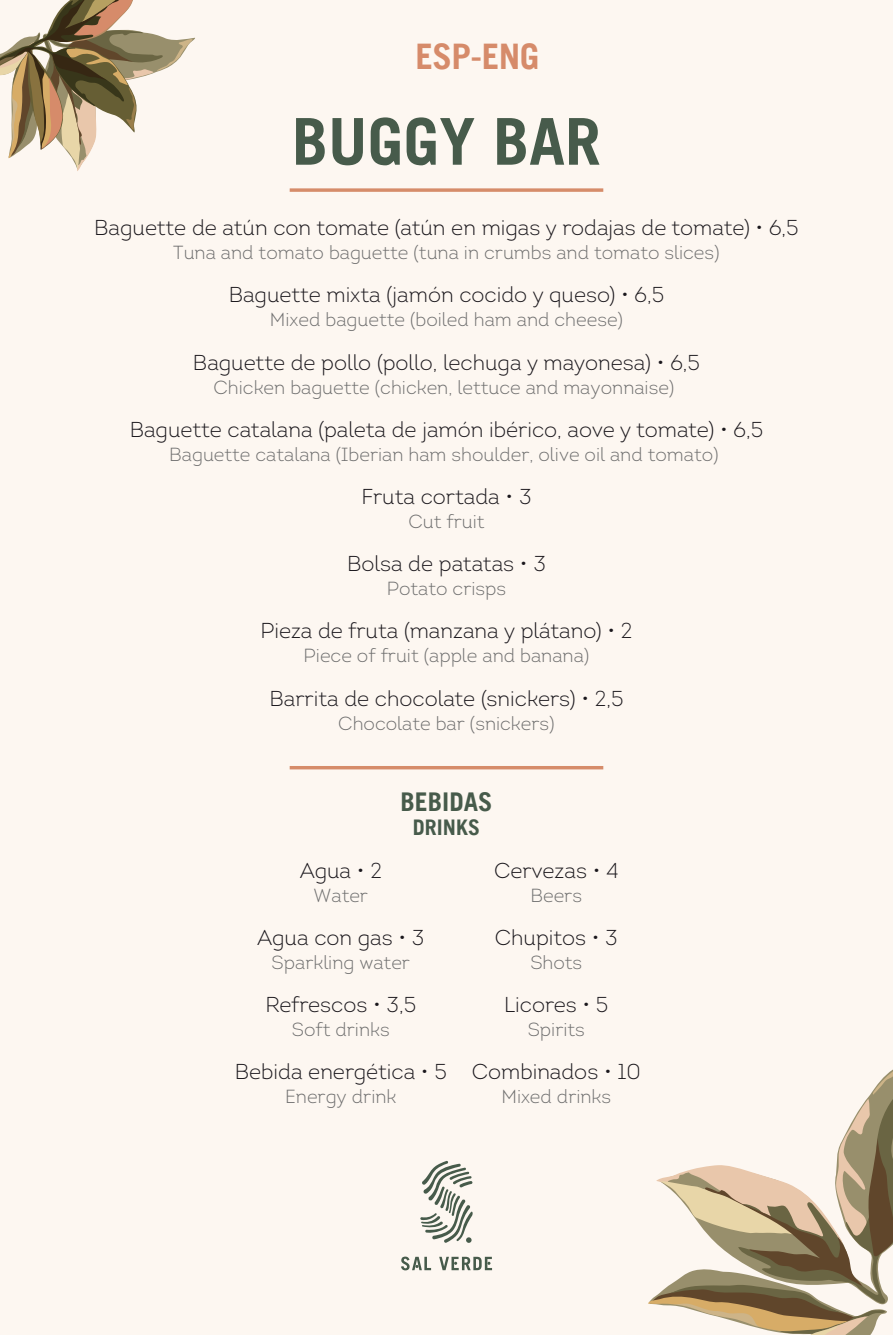
<style>
.page{position:relative;width:893px;height:1335px;background:#fdf7f1}
.page>*{position:absolute;margin:0;border:0;box-sizing:border-box;transform-origin:0 0}
.t1{font:700 64.65px "Trade Gothic LT";color:#475b4b}
.t2{font:700 35.25px "Trade Gothic LT";letter-spacing:-.015em;color:#d68b6a}
.t3{font:700 25.8px "Trade Gothic LT";color:#475b4b}
.t4{font:300 21.6px "Intro";color:#1a171c}
.t5{font:700 21.6px "Trade Gothic LT";color:#475b4b}
.t6{font:300 18.9px "Intro";color:#6d6d6d}
</style>
<div class="page">
<svg style="left:420px;top:1161px;width:53px;height:82px"></svg>
<svg style="left:401px;top:1256px;width:30px;height:14px"></svg>
<svg style="left:439px;top:1257px;width:53px;height:13px"></svg>
<svg style="left:290px;top:188px;width:313px;height:4px"></svg>
<hr style="left:290px;top:766px;width:313px;height:3px;background:#d68c6a">
<svg style="left:648px;top:1069px;width:245px;height:266px"></svg>
<svg style="left:0;top:0;width:195px;height:171px"></svg>
<h2 class="t2" style="left:415px;top:35px;width:126px">ESP-ENG</h2>
<h1 class="t1" style="left:292px;top:102px;width:310px">BUGGY BAR</h1>
<p class="t4" style="left:94px;top:214px;width:706px">Baguette de atún con tomate (atún en migas y rodajas de tomate) • 6,5</p>
<p class="t6" style="left:173px;top:241px;width:548px">Tuna and tomato baguette (tuna in crumbs and tomato slices)</p>
<p class="t4" style="left:229px;top:281px;width:437px">Baguette mixta (jamón cocido y queso) • 6,5</p>
<p class="t6" style="left:270px;top:308px;width:355px">Mixed baguette (boiled ham and cheese)</p>
<p class="t4" style="left:193px;top:349px;width:508px">Baguette de pollo (pollo, lechuga y mayonesa) • 6,5</p>
<p class="t6" style="left:214px;top:375px;width:462px">Chicken baguette (chicken, lettuce and mayonnaise)</p>
<p class="t4" style="left:130px;top:416px;width:635px">Baguette catalana (paleta de jamón ibérico, aove y tomate) • 6,5</p>
<p class="t6" style="left:169px;top:442px;width:551px">Baguette catalana (Iberian ham shoulder, olive oil and tomato)</p>
<p class="t4" style="left:361px;top:483px;width:172px">Fruta cortada • 3</p>
<p class="t6" style="left:408px;top:510px;width:78px">Cut fruit</p>
<p class="t4" style="left:347px;top:550px;width:200px">Bolsa de patatas • 3</p>
<p class="t6" style="left:387px;top:577px;width:121px">Potato crisps</p>
<p class="t4" style="left:260px;top:617px;width:374px">Pieza de fruta (manzana y plátano) • 2</p>
<p class="t6" style="left:304px;top:644px;width:287px">Piece of fruit (apple and banana)</p>
<p class="t4" style="left:269px;top:684px;width:356px">Barrita de chocolate (snickers) • 2,5</p>
<p class="t6" style="left:338px;top:711px;width:218px">Chocolate bar (snickers)</p>
<p class="t3" style="left:400px;top:786px;width:93px">BEBIDAS</p>
<p class="t5" style="left:413px;top:814px;width:69px">DRINKS</p>
<p class="t4" style="left:300px;top:857px;width:84px">Agua • 2</p>
<p class="t6" style="left:314px;top:883px;width:56px">Water</p>
<p class="t4" style="left:257px;top:924px;width:169px">Agua con gas • 3</p>
<p class="t6" style="left:272px;top:951px;width:140px">Sparkling water</p>
<p class="t4" style="left:265px;top:991px;width:152px">Refrescos • 3,5</p>
<p class="t6" style="left:292px;top:1018px;width:99px">Soft drinks</p>
<p class="t4" style="left:235px;top:1058px;width:214px">Bebida energética • 5</p>
<p class="t6" style="left:285px;top:1085px;width:113px">Energy drink</p>
<p class="t4" style="left:494px;top:857px;width:126px">Cervezas • 4</p>
<p class="t6" style="left:530px;top:883px;width:53px">Beers</p>
<p class="t4" style="left:495px;top:924px;width:124px">Chupitos • 3</p>
<p class="t6" style="left:530px;top:951px;width:53px">Shots</p>
<p class="t4" style="left:504px;top:991px;width:106px">Licores • 5</p>
<p class="t6" style="left:528px;top:1018px;width:59px">Spirits</p>
<p class="t4" style="left:472px;top:1058px;width:171px">Combinados • 10</p>
<p class="t6" style="left:501px;top:1085px;width:111px">Mixed drinks</p>
</div>
